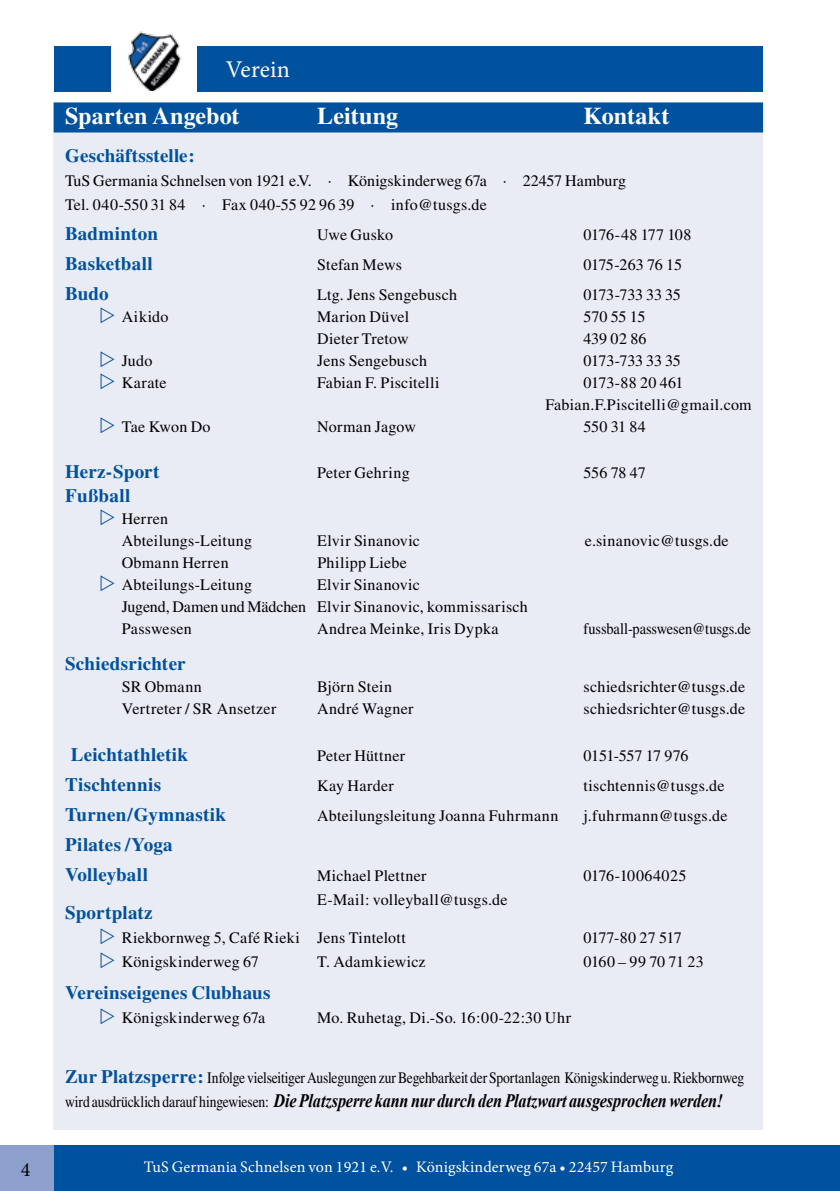
<style>
.page{position:relative;width:840px;height:1191px;background:#fff}
.page>*{position:absolute;margin:0;border:0;box-sizing:border-box;transform-origin:0 0}
.t1{font:700 24px "Times";letter-spacing:.005em;color:#fff}
.t2{font:24px "Minion Pro";letter-spacing:.01em;color:#fff}
.t3{font:20px "Minion Pro";color:#000}
.t4{font:700 19px/30px "Times";letter-spacing:.01em;color:#00519e}
.t5{font:italic 700 19px "Times New Roman";letter-spacing:-.01em;color:#000;scale:.85 1}
.t6{font:16px/22px "Times";letter-spacing:.01em;color:#000}
.t7{font:16px "Times";letter-spacing:-.015em;color:#000;scale:.85 1}
.t8{font:16px "Minion Pro";letter-spacing:.01em;color:#fff}
.t9{font:16px "Times";letter-spacing:-.015em;color:#000}
.t10{font:16px "Times";letter-spacing:.01em;color:#000;scale:.9 1}
.t11{font:16px "Times";letter-spacing:.035em;color:#000}
.t12{font:16px "Times";letter-spacing:-.02em;color:#000}
.t13{font:16px "Times";letter-spacing:-.025em;color:#000}
.s1{font-weight:700;font-size:19px;color:#00519e}
.s2{font-family:"Times";font-weight:400;font-style:normal;font-size:16px}
</style>
<div class="page">
<div style="left:755px;top:1145px;width:84px;height:46px;background:#00519e"></div>
<div style="left:0;top:1145px;width:54px;height:46px;background:#8d9fcd"></div>
<div style="left:54px;top:1145px;width:709px;height:46px;background:#00519e"></div>
<div style="left:54px;top:46px;width:57px;height:45px;background:#00519e"></div>
<img style="left:128px;top:31px;width:54px;height:60px">
<div style="left:197px;top:46px;width:565px;height:45px;background:#00519e"></div>
<div style="left:54px;top:102px;width:708px;height:1028px;background:#e9ebf5"></div>
<div style="left:54px;top:102px;width:708px;height:30px;background:#00519e"></div>
<h1 class="t2" style="left:226px;top:54px;width:66px">Verein</h1>
<h1 class="t1" style="left:65px;top:102px;width:176px">Sparten Angebot</h1>
<h1 class="t1" style="left:317px;top:102px;width:82px">Leitung</h1>
<h1 class="t1" style="left:583px;top:102px;width:87px">Kontakt</h1>
<p class="t4" style="left:65px;top:140px;width:131px">Geschäftsstelle:</p>
<p class="t6" style="left:65px;top:169px;width:562px;line-height:24px">TuS Germania Schnelsen von 1921 e.V. · Königskinderweg 67a · 22457 Hamburg<br>Tel. 040-550 31 84 · Fax 040-55 92 96 39 · info@tusgs.de</p>
<p class="t4" style="left:65px;top:218px;width:95px">Badminton</p>
<p class="t6" style="left:317px;top:224px;width:77px">Uwe Gusko</p>
<p class="t12" style="left:583px;top:226px;width:109px">0176-48 177 108</p>
<p class="t4" style="left:65px;top:248px;width:89px">Basketball</p>
<p class="t6" style="left:317px;top:254px;width:86px">Stefan Mews</p>
<p class="t9" style="left:583px;top:256px;width:100px">0175-263 76 15</p>
<p class="t4" style="left:65px;top:278px;width:45px">Budo</p>
<p class="t6" style="left:317px;top:284px;width:141px">Ltg. Jens Sengebusch</p>
<p class="t9" style="left:583px;top:286px;width:99px">0173-733 33 35</p>
<p class="t6" style="left:122px;top:306px;width:48px">Aikido</p>
<p class="t6" style="left:317px;top:306px;width:93px">Marion Düvel</p>
<p class="t6" style="left:583px;top:306px;width:64px">570 55 15</p>
<p class="t6" style="left:317px;top:328px;width:93px">Dieter Tretow</p>
<p class="t6" style="left:583px;top:328px;width:64px">439 02 86</p>
<p class="t6" style="left:122px;top:350px;width:32px">Judo</p>
<p class="t6" style="left:317px;top:350px;width:111px">Jens Sengebusch</p>
<p class="t9" style="left:583px;top:352px;width:99px">0173-733 33 35</p>
<p class="t6" style="left:122px;top:372px;width:46px">Karate</p>
<p class="t6" style="left:317px;top:372px;width:124px">Fabian F. Piscitelli</p>
<p class="t6" style="left:545px;top:372px;width:208px;text-indent:38px">0173-88 20 461<br>Fabian.F.Piscitelli@gmail.com</p>
<p class="t6" style="left:122px;top:416px;width:90px">Tae Kwon Do</p>
<p class="t6" style="left:317px;top:416px;width:100px">Norman Jagow</p>
<p class="t6" style="left:583px;top:416px;width:64px">550 31 84</p>
<p class="t4" style="left:65px;top:456px;width:96px">Herz-Sport</p>
<p class="t6" style="left:317px;top:462px;width:94px">Peter Gehring</p>
<p class="t6" style="left:583px;top:462px;width:64px">556 78 47</p>
<p class="t4" style="left:65px;top:480px;width:67px">Fußball</p>
<p class="t6" style="left:122px;top:508px;width:132px">Herren<br>Abteilungs-Leitung</p>
<p class="t6" style="left:317px;top:530px;width:104px">Elvir Sinanovic</p>
<p class="t6" style="left:584px;top:530px;width:145px">e.sinanovic@tusgs.de</p>
<p class="t6" style="left:122px;top:552px;width:108px">Obmann Herren</p>
<p class="t6" style="left:317px;top:552px;width:91px">Philipp Liebe</p>
<p class="t6" style="left:122px;top:574px;width:132px">Abteilungs-Leitung</p>
<p class="t6" style="left:122px;top:574px;width:407px;text-indent:195px">Elvir Sinanovic<br>Jugend, Damen und Mädchen Elvir Sinanovic, kommissarisch<br>Passwesen</p>
<p class="t6" style="left:317px;top:618px;width:183px">Andrea Meinke, Iris Dypka</p>
<p class="t10" style="left:583px;top:620px;width:187px">fussball-passwesen@tusgs.de</p>
<p class="t4" style="left:65px;top:648px;width:122px">Schiedsrichter</p>
<p class="t6" style="left:122px;top:676px;width:82px">SR Obmann</p>
<p class="t6" style="left:317px;top:676px;width:76px">Björn Stein</p>
<p class="t6" style="left:583px;top:676px;width:163px">schiedsrichter@tusgs.de</p>
<p class="t6" style="left:122px;top:698px;width:156px">Vertreter / SR Ansetzer</p>
<p class="t6" style="left:317px;top:698px;width:98px">André Wagner</p>
<p class="t6" style="left:583px;top:698px;width:163px">schiedsrichter@tusgs.de</p>
<p class="t4" style="left:71px;top:738px;width:119px">Leichtathletik</p>
<p class="t6" style="left:317px;top:744px;width:90px">Peter Hüttner</p>
<p class="t9" style="left:583px;top:746px;width:106px">0151-557 17 976</p>
<p class="t4" style="left:65px;top:768px;width:98px">Tischtennis</p>
<p class="t6" style="left:317px;top:774px;width:78px">Kay Harder</p>
<p class="t6" style="left:583px;top:774px;width:142px">tischtennis@tusgs.de</p>
<p class="t4" style="left:65px;top:798px;width:162px">Turnen/Gymnastik</p>
<p class="t6" style="left:317px;top:804px;width:242px">Abteilungsleitung Joanna Fuhrmann</p>
<p class="t11" style="left:583px;top:806px;width:145px">j.fuhrmann@tusgs.de</p>
<p class="t4" style="left:65px;top:828px;width:109px">Pilates /Yoga<br>Volleyball</p>
<p class="t6" style="left:317px;top:864px;width:111px">Michael Plettner</p>
<p class="t6" style="left:583px;top:864px;width:104px">0176-10064025</p>
<p class="t6" style="left:317px;top:888px;width:192px">E-Mail: volleyball@tusgs.de</p>
<p class="t4" style="left:65px;top:896px;width:89px">Sportplatz</p>
<p class="t6" style="left:122px;top:926px;width:285px">Riekbornweg 5, Café Rieki Jens Tintelott</p>
<p class="t13" style="left:583px;top:928px;width:100px">0177-80 27 517</p>
<p class="t6" style="left:122px;top:950px;width:138px">Königskinderweg 67</p>
<p class="t6" style="left:317px;top:950px;width:110px">T. Adamkiewicz</p>
<p class="t6" style="left:583px;top:950px;width:122px">0160 – 99 70 71 23</p>
<p class="t4" style="left:65px;top:976px;width:207px">Vereinseigenes Clubhaus</p>
<p class="t6" style="left:122px;top:1006px;width:145px">Königskinderweg 67a</p>
<p class="t6" style="left:317px;top:1006px;width:255px">Mo. Ruhetag, Di.-So. 16:00-22:30 Uhr</p>
<p class="t7" style="left:65px;top:1068px;width:800px"><span class="s1">Zur Platzsperre:</span> Infolge vielseitiger Auslegungen zur Begehbarkeit der Sportanlagen Königskinderweg u. Riekbornweg</p>
<p class="t5" style="left:65px;top:1089px;width:775px"><span class="s2">wird ausdrücklich darauf hingewiesen:</span> Die Platzsperre kann nur durch den Platzwart ausgesprochen werden!</p>
<p class="t3" style="left:21px;top:1155px;width:11px">4</p>
<p class="t8" style="left:144px;top:1156px;width:530px">TuS Germania Schnelsen von 1921 e.V. • Königskinderweg 67a • 22457 Hamburg</p>
</div>
